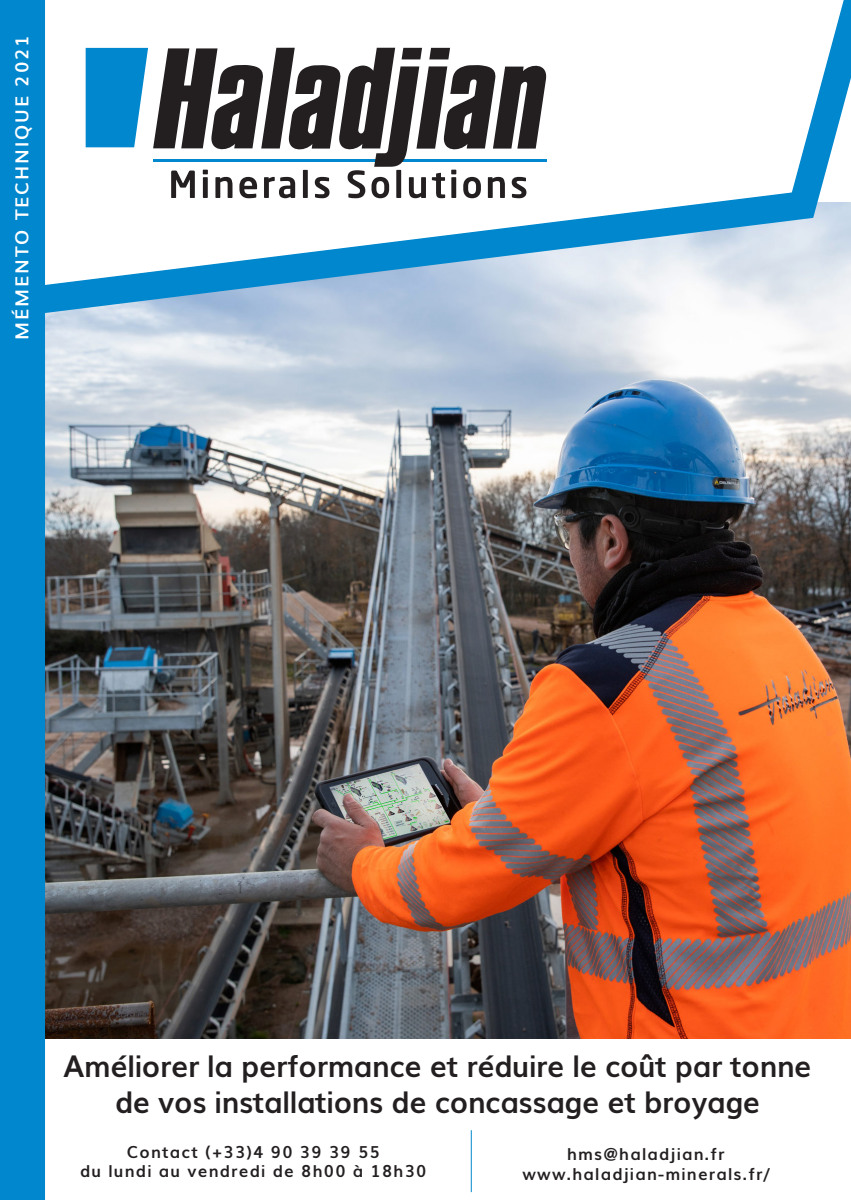
<style>
.page{position:relative;width:851px;height:1200px;background:#fff}
.page>*{position:absolute;margin:0;border:0;box-sizing:border-box;transform-origin:0 0}
.t1{font:700 30px/36px "Muli";letter-spacing:-.01em;color:#231f20;text-align:center}
.t2{font:700 18px "Muli";letter-spacing:.1em;color:#fff}
.t3{font:700 16.5px/19.8px "Muli";letter-spacing:.075em;color:#231f20;text-align:center}
</style>
<div class="page">
<img style="left:45px;top:318px;width:805px;height:720px">
<svg style="left:45px;top:301px;width:805px;height:17px"></svg>
<svg style="left:45px;top:0;width:805px;height:301px"></svg>
<svg style="left:86px;top:48px;width:462px;height:150px"></svg>
<div style="left:0;top:0;width:45px;height:1199px;background:#0087cd"></div>
<hr style="left:471px;top:1129px;width:1px;height:62px;background:#0087cd">
<p class="t2" style="left:7px;top:340px;width:306px;rotate:-90deg">MÉMENTO TECHNIQUE 2021</p>
<p class="t1" style="left:64px;top:1045px;width:749px">Améliorer la performance et réduire le coût par tonne de vos installations de concassage et broyage</p>
<p class="t3" style="left:80px;top:1140px;width:348px">Contact (+33)4 90 39 39 55<br>du lundi au vendredi de 8h00 à 18h30</p>
<p class="t3" style="left:522px;top:1143px;width:248px">hms@haladjian.fr www.haladjian-minerals.fr/</p>
</div>
